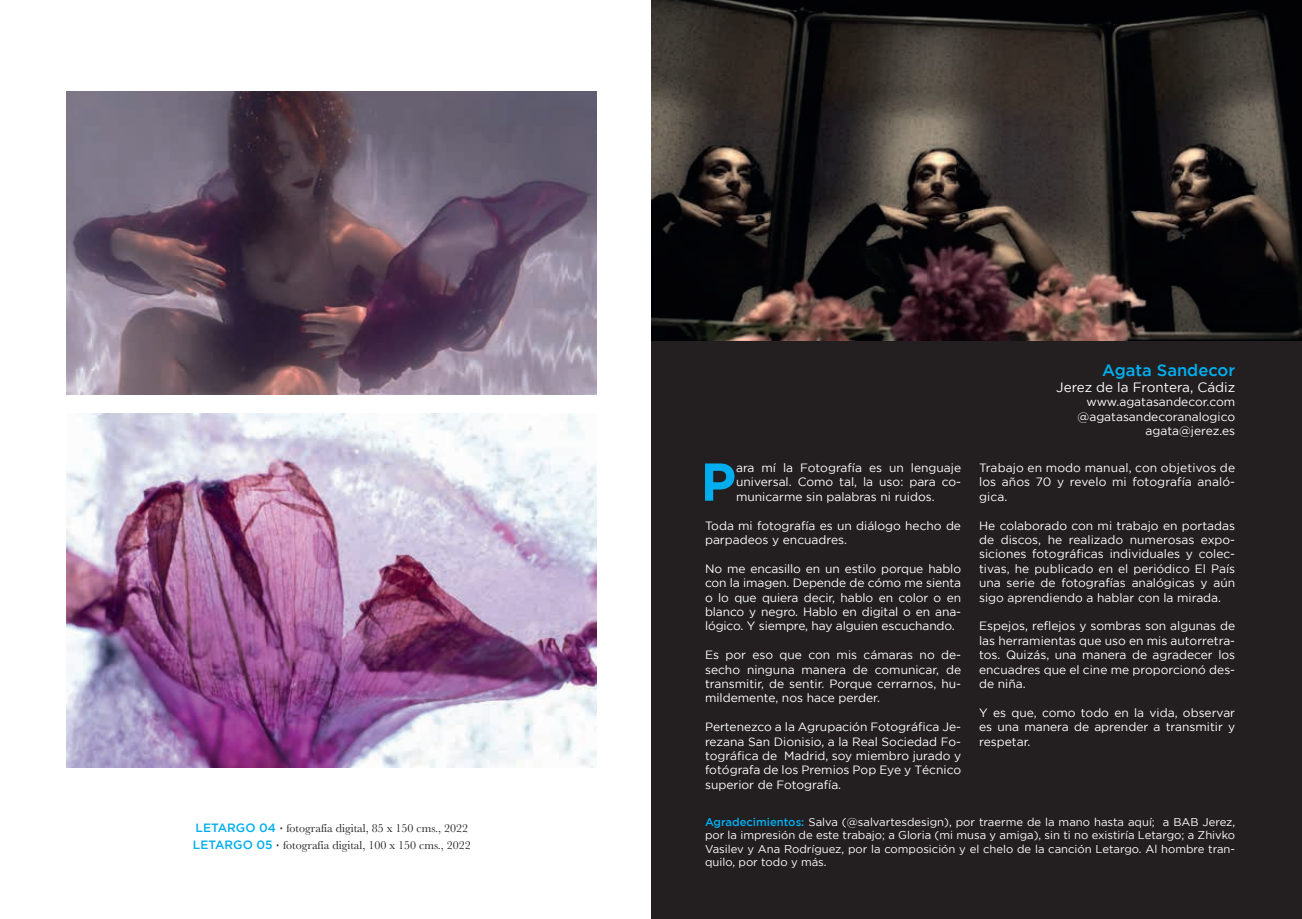
<style>
.page{position:relative;width:1302px;height:919px;background:#fff}
.page>*{position:absolute;margin:0;border:0;box-sizing:border-box;transform-origin:0 0}
.t1{font:700 53.1px "Gotham";color:#00aeef}
.t2{font:500 16.5px "Gotham";color:#00aeef}
.t3{font:13.5px "Gotham";color:#fff}
.t4{font:12px/14.4px "Gotham";color:#fff;text-align:justify}
.t5{font:12px "Baskerville";color:#231f20}
.t6{font:11.25px/13.5px "Gotham";color:#fff;text-align:justify}
.s1{font-family:"Gotham";font-weight:500;color:#00aeef}
.s2{font-family:"Gotham";font-weight:500}
.s3{font-weight:500;color:#00aeef}
</style>
<div class="page">
<div style="left:651px;top:296px;width:650px;height:622px;background:#231f20"></div>
<img style="left:651px;top:0;width:650px;height:341px">
<img style="left:67px;top:92px;width:530px;height:302px">
<img style="left:67px;top:414px;width:530px;height:353px">
<h1 class="t1" style="left:700px;top:451px;width:37px">P</h1>
<p class="t4" style="left:736px;top:460px;width:226px">ara mí la Fotografía es un lenguaje universal. Como tal, la uso: para co&shy;municarme sin palabras ni ruidos.</p>
<p class="t4" style="left:705px;top:518px;width:257px">Toda mi fotografía es un diálogo hecho de parpadeos y encuadres.</p>
<p class="t4" style="left:705px;top:561px;width:257px">No me encasillo en un estilo porque hablo con la imagen. Depende de cómo me sienta o lo que quiera decir, hablo en color o en blanco y negro. Hablo en digital o en ana&shy;lógico. Y siempre, hay alguien escuchando.</p>
<p class="t4" style="left:705px;top:647px;width:257px">Es por eso que con mis cámaras no de&shy;secho ninguna manera de comunicar, de transmitir, de sentir. Porque cerrarnos, hu&shy;mildemente, nos hace perder.</p>
<p class="t4" style="left:705px;top:719px;width:257px">Pertenezco a la Agrupación Fotográfica Je&shy;rezana San Dionisio, a la Real Sociedad Fo&shy;tográfica de Madrid, soy miembro jurado y fotógrafa de los Premios Pop Eye y Técnico superior de Fotografía.</p>
<h2 class="t2" style="left:1101px;top:360px;width:135px">Agata Sandecor</h2>
<p class="t3" style="left:1056px;top:380px;width:180px">Jerez de la Frontera, Cádiz</p>
<p class="t4" style="left:1077px;top:395px;width:159px;text-align:right">www.agatasandecor.com @agatasandecoranalogico agata@jerez.es</p>
<p class="t4" style="left:978px;top:460px;width:257px">Trabajo en modo manual, con objetivos de los años 70 y revelo mi fotografía analó&shy;gica.</p>
<p class="t4" style="left:978px;top:518px;width:257px">He colaborado con mi trabajo en portadas de discos, he realizado numerosas expo&shy;siciones fotográficas individuales y colec&shy;tivas, he publicado en el periódico El País una serie de fotografías analógicas y aún sigo aprendiendo a hablar con la mirada.</p>
<p class="t4" style="left:978px;top:618px;width:257px">Espejos, reflejos y sombras son algunas de las herramientas que uso en mis autorretra&shy;tos. Quizás, una manera de agradecer los encuadres que el cine me proporcionó des&shy;de niña.</p>
<p class="t4" style="left:978px;top:705px;width:257px">Y es que, como todo en la vida, observar es una manera de aprender a transmitir y respetar.</p>
<p class="t5" style="left:195px;top:820px;width:274px"><span class="s1">LETARGO 04</span> <span class="s2">·</span> fotografía digital, 85 x 150 cms., 2022</p>
<p class="t6" style="left:705px;top:814px;width:531px"><span class="s3">Agradecimientos:</span> Salva (@salvartesdesign), por traerme de la mano hasta aquí; a BAB Jerez, por la impresión de este trabajo; a Gloria (mi musa y amiga), sin ti no existiría Letargo; a Zhivko Vasilev y Ana Rodríguez, por la composición y el chelo de la canción Letargo. Al hombre tran&shy;quilo, por todo y más.</p>
<p class="t5" style="left:193px;top:837px;width:279px"><span class="s1">LETARGO 05</span> <span class="s2">·</span> fotografía digital, 100 x 150 cms., 2022</p>
</div>
